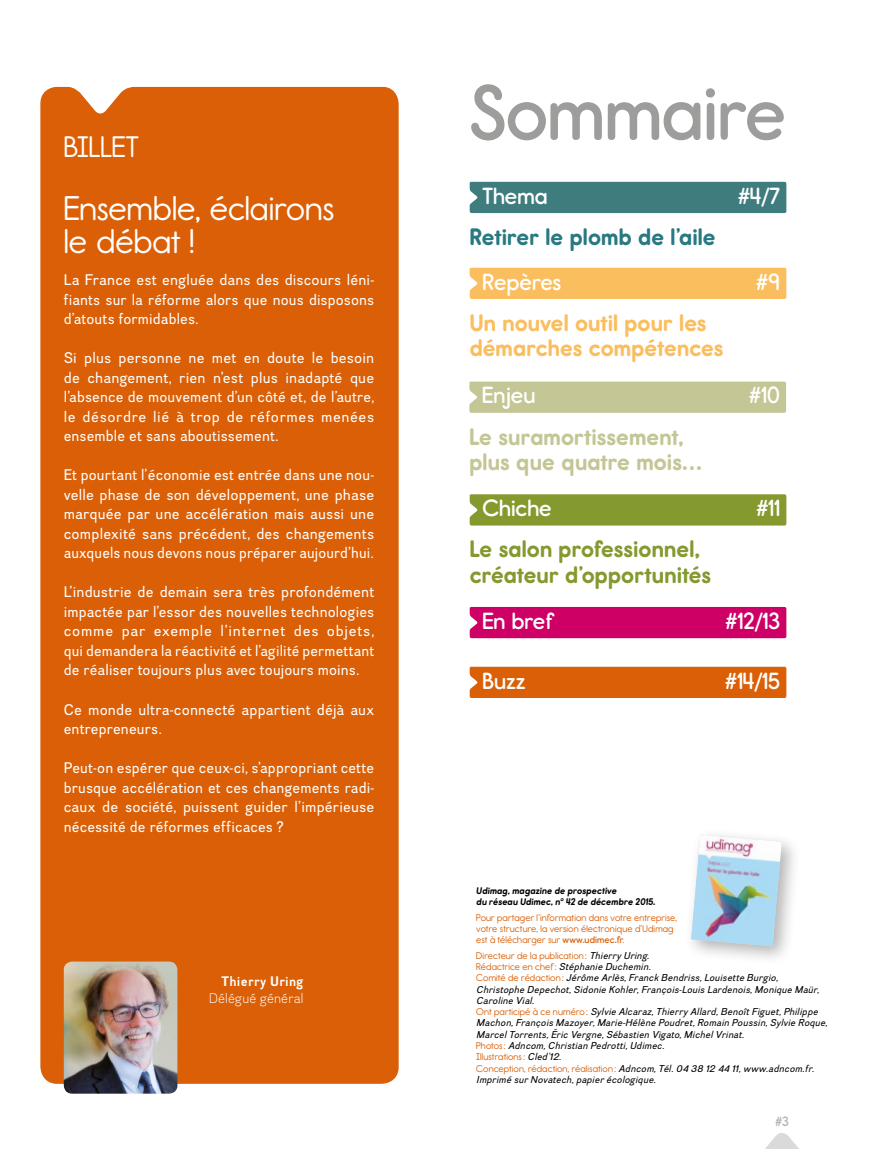
<style>
.page{position:relative;width:893px;height:1149px;background:#fff}
.page>*{position:absolute;margin:0;border:0;box-sizing:border-box;transform-origin:0 0}
.t1{font:78px "Report Sb";letter-spacing:-.005em;color:#9d9d9c}
.t2{font:34.5px/33px "Report Rg";color:#fff}
.t3{font:29.85px "Report Rg";color:#fff}
.t4{font:700 24px/25.5px "Report Rg";letter-spacing:.005em;color:#849a2f}
.t5{font:700 24px/25.5px "Report Rg";letter-spacing:.005em;color:#fbbe5e}
.t6{font:700 24px/25.5px "Report Rg";letter-spacing:.005em;color:#c5c695}
.t7{font:700 24px "Report Rg";letter-spacing:.01em;color:#287981}
.t8{font:23.55px "Report Sb";color:#fff}
.t9{font:15px/19.5px "Divulge Rg";letter-spacing:.01em;color:#fff;text-align:justify}
.t10{font:13.5px "Divulge Lt";letter-spacing:.015em;color:#fff}
.t11{font:700 13.5px "Divulge Rg";letter-spacing:.02em;color:#fff}
.t12{font:13.5px "Report Sb";color:#b3b2b2}
.t13{font:italic 9.75px/11.2px "Divulge Rg";letter-spacing:.015em;color:#000}
.t14{font:9.75px/11.2px "Report Rg";letter-spacing:.015em;color:#da5f06}
.t15{font:700 9.75px/11.2px "Report Rg";color:#000}
.s1{font-family:"Report Sb"}
.s2{font-family:"Divulge Rg";font-style:italic;color:#000}
.s3{font-family:"Report Rg";font-style:normal;color:#da5f06}
</style>
<div class="page">
<div style="left:40px;top:87px;width:359px;height:996px;background:#da5f06;border-radius:17px"></div>
<div style="left:683px;top:826px;width:118px;height:139px;background:#000;opacity:.3"></div>
<img style="left:691px;top:834px;width:91px;height:112px">
<img style="left:64px;top:961px;width:113px;height:132px">
<svg style="left:40px;top:86px;width:359px;height:31px"></svg>
<svg style="left:766px;top:1133px;width:32px;height:15px"></svg>
<div style="left:469px;top:381px;width:317px;height:31px;background:#c5c695"></div>
<div style="left:470px;top:666px;width:316px;height:31px;background:#da5f06"></div>
<div style="left:470px;top:606px;width:316px;height:32px;background:#ce0066"></div>
<div style="left:470px;top:182px;width:316px;height:31px;background:#3e7c7e"></div>
<div style="left:470px;top:267px;width:316px;height:32px;background:#fbbe5e"></div>
<div style="left:470px;top:494px;width:316px;height:31px;background:#849a2f"></div>
<h3 class="t3" style="left:64px;top:129px;width:76px">BILLET</h3>
<h2 class="t2" style="left:64px;top:191px;width:272px">Ensemble, éclairons le débat !</h2>
<p class="t9" style="left:64px;top:270px;width:312px">La France est engluée dans des discours léni&shy;fiants sur la réforme alors que nous disposons d’atouts formidables.</p>
<p class="t9" style="left:64px;top:348px;width:312px">Si plus personne ne met en doute le besoin de changement, rien n’est plus inadapté que l’absence de mouvement d’un côté et, de l’autre, le désordre lié à trop de réformes menées ensemble et sans aboutissement.</p>
<p class="t9" style="left:64px;top:465px;width:312px">Et pourtant l’économie est entrée dans une nou&shy;velle phase de son développement, une phase marquée par une accélération mais aussi une complexité sans précédent, des changements auxquels nous devons nous préparer aujourd’hui.</p>
<p class="t9" style="left:64px;top:582px;width:312px">L’industrie de demain sera très profondément impactée par l’essor des nouvelles technologies comme par exemple l’internet des objets, qui demandera la réactivité et l’agilité permettant de réaliser toujours plus avec toujours moins.</p>
<p class="t9" style="left:64px;top:699px;width:312px">Ce monde ultra-connecté appartient déjà aux entrepreneurs.</p>
<p class="t9" style="left:64px;top:757px;width:312px">Peut-on espérer que ceux-ci, s’appropriant cette brusque accélération et ces changements radi&shy;caux de société, puissent guider l’impérieuse nécessité de réformes efficaces ?</p>
<p class="t11" style="left:222px;top:972px;width:83px">Thierry Uring</p>
<p class="t10" style="left:209px;top:988px;width:96px">Délégué général</p>
<h1 class="t1" style="left:469px;top:67px;width:319px">Sommaire</h1>
<h3 class="t8" style="left:482px;top:182px;width:67px">Thema</h3>
<h3 class="t8" style="left:738px;top:182px;width:44px">#4/7</h3>
<h3 class="t7" style="left:470px;top:222px;width:248px">Retirer le plomb de l’aile</h3>
<h3 class="t8" style="left:482px;top:267px;width:80px">Repères</h3>
<h3 class="t8" style="left:756px;top:267px;width:26px">#9</h3>
<h3 class="t5" style="left:470px;top:309px;width:255px">Un nouvel outil pour les démarches compétences</h3>
<h3 class="t8" style="left:482px;top:381px;width:55px">Enjeu</h3>
<h3 class="t8" style="left:749px;top:381px;width:32px">#10</h3>
<h3 class="t6" style="left:469px;top:423px;width:234px">Le suramortissement, plus que quatre mois…</h3>
<h3 class="t8" style="left:482px;top:494px;width:71px">Chiche</h3>
<h3 class="t8" style="left:756px;top:494px;width:25px">#11</h3>
<h3 class="t4" style="left:470px;top:536px;width:243px">Le salon professionnel, créateur d’opportunités</h3>
<h3 class="t8" style="left:482px;top:606px;width:72px">En bref</h3>
<h3 class="t8" style="left:725px;top:606px;width:56px">#12/13</h3>
<h3 class="t8" style="left:482px;top:666px;width:44px">Buzz</h3>
<h3 class="t8" style="left:725px;top:666px;width:57px">#14/15</h3>
<p class="t15" style="left:476px;top:884px;width:182px">Udimag, magazine de prospective<br>du réseau Udimec, n° 42 de décembre 2015.</p>
<p class="t14" style="left:476px;top:911px;width:202px">Pour partager l’information dans votre entreprise, votre structure, la version électronique d’Udimag est à télécharger sur <span class="s1">www.udimec.fr</span>.</p>
<p class="t14" style="left:476px;top:949px;width:175px">Directeur de la publication : <span class="s2">Thierry Uring.</span></p>
<p class="t13" style="left:476px;top:960px;width:352px"><span class="s3">Rédactrice en chef:</span> Stéphanie Duchemin.<br><span class="s3">Comité de rédaction :</span> Jérôme Arlès, Franck Bendriss, Louisette Burgio, Christophe Depechot, Sidonie Kohler, François-Louis Lardenois, Monique Maür, Caroline Vial.<br><span class="s3">Ont participé à ce numéro :</span> Sylvie Alcaraz, Thierry Allard, Benoît Figuet, Philippe Machon, François Mazoyer, Marie-Hélène Poudret, Romain Poussin, Sylvie Roque, Marcel Torrents, Éric Vergne, Sébastien Vigato, Michel Vrinat.<br><span class="s3">Photos:</span> Adncom, Christian Pedrotti, Udimec.</p>
<p class="t14" style="left:476px;top:1050px;width:87px">Illustrations: <span class="s2">Cled'12.</span></p>
<p class="t13" style="left:476px;top:1061px;width:339px"><span class="s3">Conception, rédaction, réalisation :</span> Adncom, Tél. 04 38 12 44 11, www.adncom.fr.<br>Imprimé sur Novatech, papier écologique.</p>
<p class="t12" style="left:775px;top:1112px;width:15px">#3</p>
</div>
